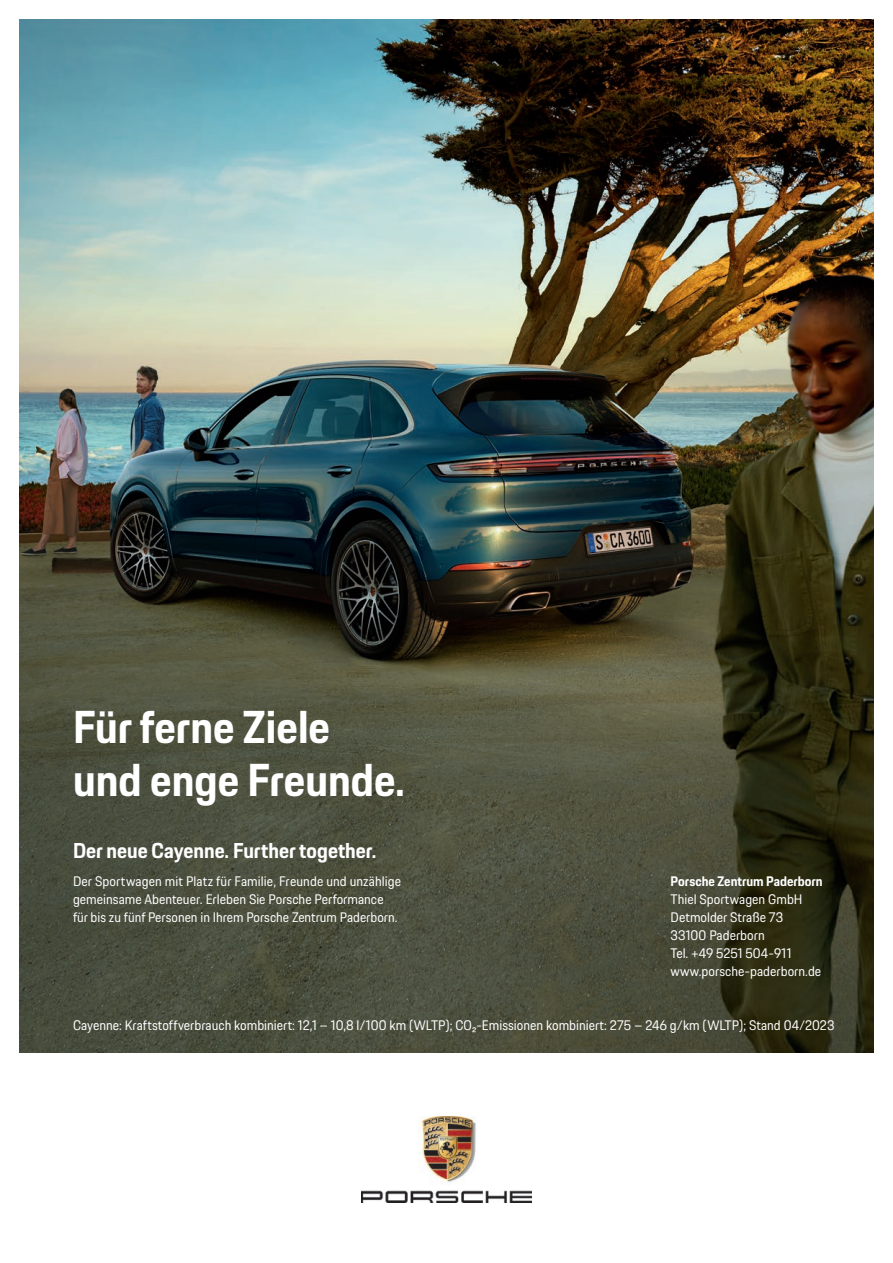
<style>
.page{position:relative;width:893px;height:1263px;background:#fff}
.page>*{position:absolute;margin:0;border:0;box-sizing:border-box;transform-origin:0 0}
.t1{font:700 45.15px/52.7px "Porsche Next";color:#fff}
.t2{font:700 21.15px "Porsche Next";color:#fff}
.t3{font:13.5px/18px "Porsche Next";color:#fff}
.t4{font:700 13.5px "Porsche Next";color:#fff}
</style>
<div class="page">
<img style="left:20px;top:19px;width:853px;height:1033px">
<img style="left:361px;top:1116px;width:171px;height:86px">
<h1 class="t1" style="left:73px;top:701px;width:333px">Für ferne Ziele und enge Freunde.</h1>
<h2 class="t2" style="left:73px;top:836px;width:305px">Der neue Cayenne. Further together.</h2>
<p class="t3" style="left:73px;top:872px;width:330px">Der Sportwagen mit Platz für Familie, Freunde und unzählige gemeinsame Abenteuer. Erleben Sie Porsche Performance für bis zu fünf Personen in Ihrem Porsche Zentrum Paderborn.</p>
<p class="t4" style="left:671px;top:872px;width:154px">Porsche Zentrum Paderborn</p>
<p class="t3" style="left:671px;top:890px;width:152px">Thiel Sportwagen GmbH<br>Detmolder Straße 73<br>33100 Paderborn<br>Tel. +49 5251 504-911 www.porsche-paderborn.de</p>
<p class="t3" style="left:73px;top:1017px;width:763px">Cayenne: Kraftstoffverbrauch kombiniert: 12,1 – 10,8 l/100 km (WLTP); CO₂-Emissionen kombiniert: 275 – 246 g/km (WLTP); Stand 04/2023</p>
</div>
